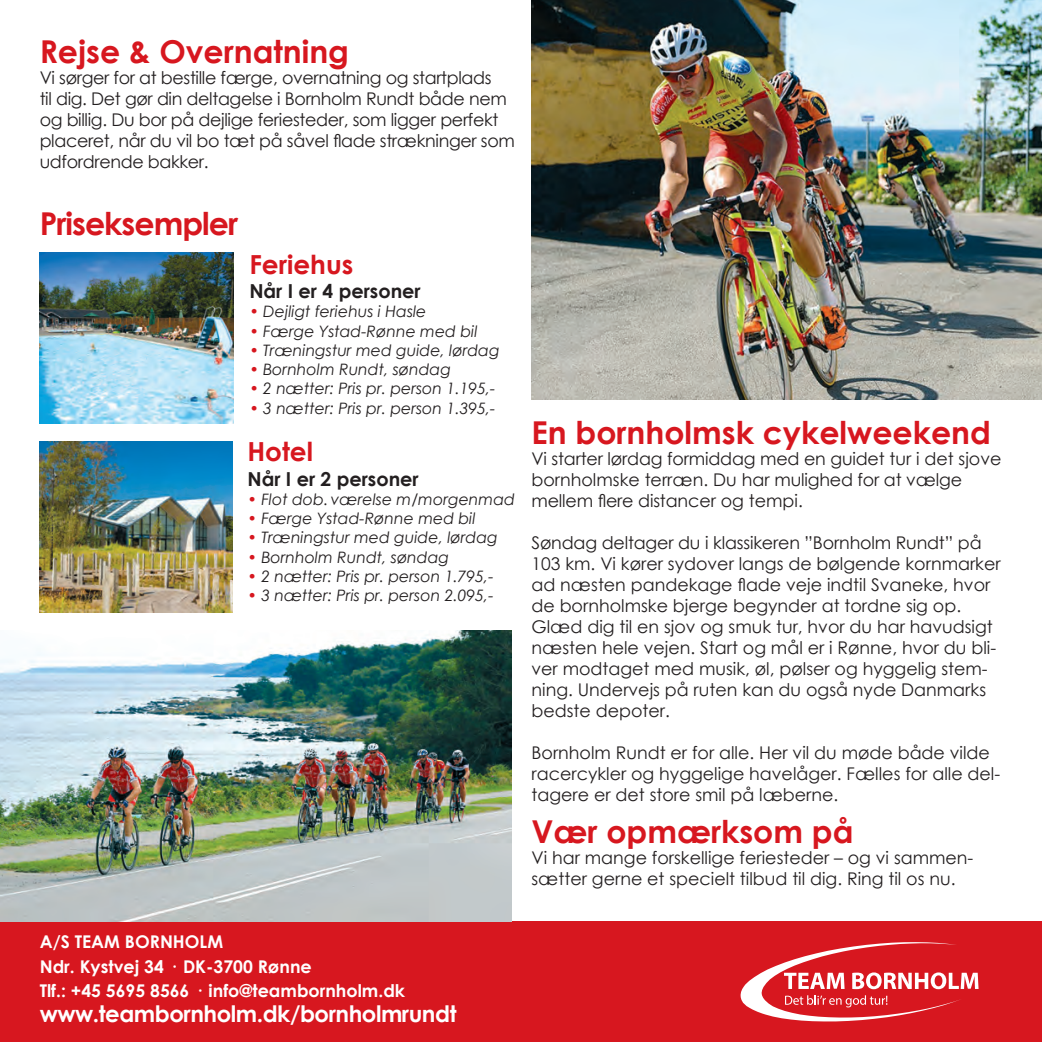
<style>
.page{position:relative;width:1042px;height:1042px;background:#fff}
.page>*{position:absolute;margin:0;border:0;box-sizing:border-box;transform-origin:0 0}
.t1{font:700 31.5px "Century Gothic";color:#d7171f}
.t2{font:700 31.5px "Century Gothic";letter-spacing:-.03em;color:#d7171f}
.t3{font:700 26.25px "Century Gothic";color:#d7171f}
.t4{font:700 22.75px "Century Gothic";letter-spacing:-.02em;color:#fff}
.t5{font:700 19.25px "Century Gothic";color:#231f20}
.t6{font:17.5px/21px "Century Gothic";color:#231f20}
.t7{font:17.5px/21px "Century Gothic";letter-spacing:-.02em;color:#231f20}
.t8{font:700 17.5px "Century Gothic";color:#fff}
.t9{font:italic 15.75px "Century Gothic";color:#231f20}
.s1{color:#d7171f}
</style>
<div class="page">
<div style="left:0;top:921px;width:1042px;height:121px;background:#d7171f"></div>
<img style="left:531px;top:0;width:511px;height:399px">
<img style="left:0;top:630px;width:511px;height:291px">
<img style="left:40px;top:252px;width:193px;height:172px">
<img style="left:39px;top:441px;width:193px;height:171px">
<svg style="left:740px;top:942px;width:238px;height:79px"></svg>
<p class="t1" style="left:40px;top:28px;width:311px">Rejse &amp; Overnatning</p>
<p class="t7" style="left:40px;top:67px;width:477px">Vi sørger for at bestille færge, overnatning og startplads<br>til dig. Det gør din deltagelse i Bornholm Rundt både nem og billig. Du bor på dejlige feriesteder, som ligger perfekt placeret, når du vil bo tæt på såvel flade strækninger som udfordrende bakker.</p>
<p class="t2" style="left:40px;top:200px;width:200px">Priseksempler</p>
<p class="t3" style="left:249px;top:244px;width:105px">Feriehus</p>
<p class="t5" style="left:249px;top:276px;width:173px">Når I er 4 personer</p>
<p class="t9" style="left:249px;top:300px;width:179px"><span class="s1">•</span> Dejligt feriehus i Hasle</p>
<p class="t9" style="left:249px;top:320px;width:230px"><span class="s1">•</span> Færge Ystad-Rønne med bil</p>
<p class="t9" style="left:249px;top:339px;width:252px"><span class="s1">•</span> Træningstur med guide, lørdag</p>
<p class="t9" style="left:249px;top:358px;width:203px"><span class="s1">•</span> Bornholm Rundt, søndag</p>
<p class="t9" style="left:249px;top:377px;width:248px"><span class="s1">•</span> 2 nætter: Pris pr. person 1.195,-</p>
<p class="t9" style="left:249px;top:397px;width:248px"><span class="s1">•</span> 3 nætter: Pris pr. person 1.395,-</p>
<p class="t3" style="left:247px;top:432px;width:67px">Hotel</p>
<p class="t5" style="left:247px;top:464px;width:173px">Når I er 2 personer</p>
<p class="t9" style="left:247px;top:488px;width:269px"><span class="s1">•</span> Flot dob. værelse m/morgenmad</p>
<p class="t9" style="left:247px;top:507px;width:230px"><span class="s1">•</span> Færge Ystad-Rønne med bil</p>
<p class="t9" style="left:247px;top:527px;width:252px"><span class="s1">•</span> Træningstur med guide, lørdag</p>
<p class="t9" style="left:247px;top:546px;width:203px"><span class="s1">•</span> Bornholm Rundt, søndag</p>
<p class="t9" style="left:247px;top:565px;width:248px"><span class="s1">•</span> 2 nætter: Pris pr. person 1.795,-</p>
<p class="t9" style="left:247px;top:584px;width:248px"><span class="s1">•</span> 3 nætter: Pris pr. person 2.095,-</p>
<p class="t1" style="left:531px;top:409px;width:461px">En bornholmsk cykelweekend</p>
<p class="t6" style="left:531px;top:448px;width:471px">Vi starter lørdag formiddag med en guidet tur i det sjove bornholmske terræn. Du har mulighed for at vælge mellem flere distancer og tempi.</p>
<p class="t6" style="left:531px;top:532px;width:471px">Søndag deltager du i klassikeren ”Bornholm Rundt” på 103 km. Vi kører sydover langs de bølgende kornmarker ad næsten pandekage flade veje indtil Svaneke, hvor de bornholmske bjerge begynder at tordne sig op.<br>Glæd dig til en sjov og smuk tur, hvor du har havudsigt næsten hele vejen. Start og mål er i Rønne, hvor du bli&shy;ver modtaget med musik, øl, pølser og hyggelig stem&shy;ning. Undervejs på ruten kan du også nyde Danmarks bedste depoter.</p>
<p class="t6" style="left:531px;top:742px;width:470px">Bornholm Rundt er for alle. Her vil du møde både vilde racercykler og hyggelige havelåger. Fælles for alle del&shy;tagere er det store smil på læberne.</p>
<p class="t1" style="left:531px;top:808px;width:323px">Vær opmærksom på</p>
<p class="t6" style="left:531px;top:847px;width:443px">Vi har mange forskellige feriesteder – og vi sammen&shy;sætter gerne et specielt tilbud til dig. Ring til os nu.</p>
<p class="t8" style="left:40px;top:929px;width:185px">A/S TEAM BORNHOLM</p>
<p class="t8" style="left:40px;top:953px;width:274px">Ndr. Kystvej 34 · DK-3700 Rønne</p>
<p class="t8" style="left:40px;top:978px;width:367px">Tlf.: +45 5695 8566 · info@teambornholm.dk</p>
<p class="t4" style="left:40px;top:996px;width:418px">www.teambornholm.dk/bornholmrundt</p>
</div>
